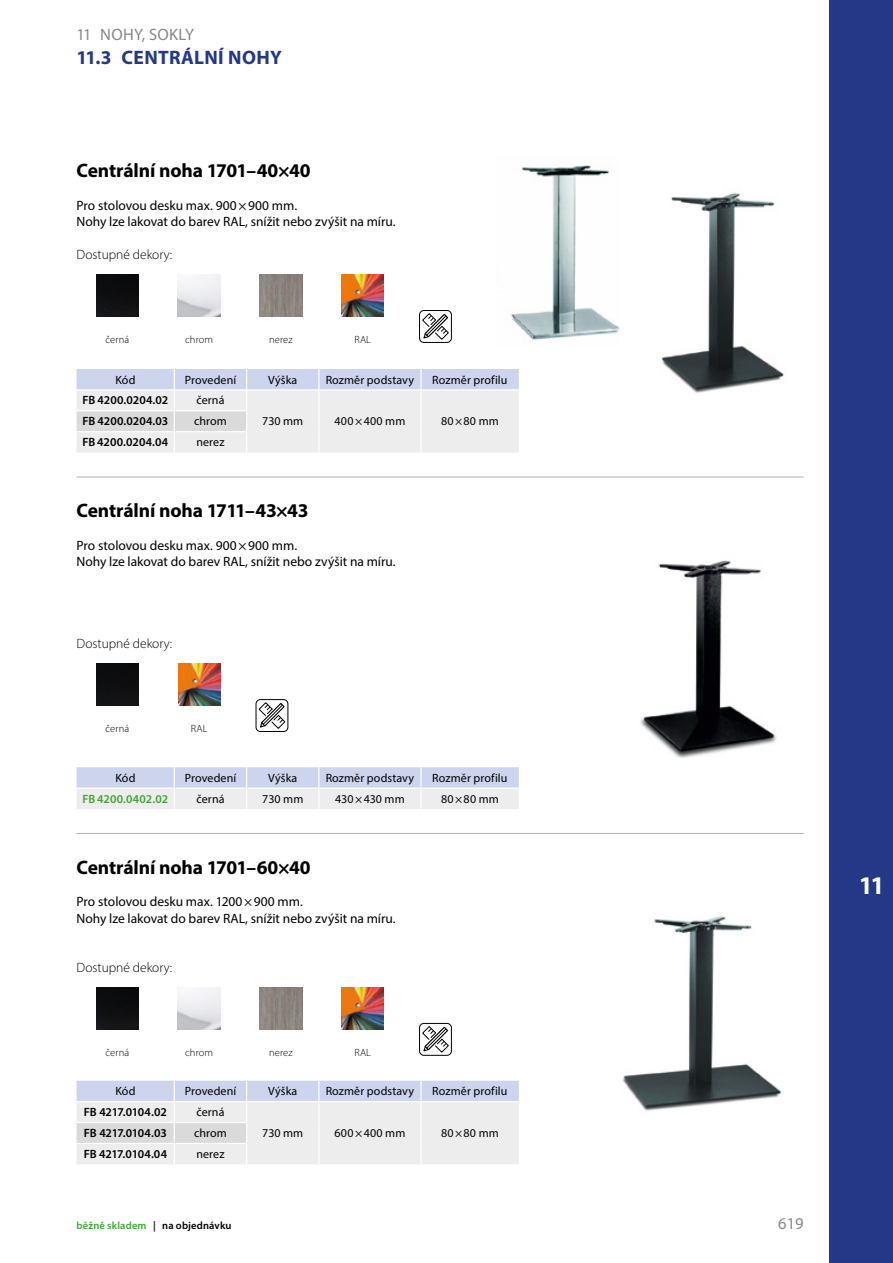
<style>
.page{position:relative;width:893px;height:1263px;background:#fff}
.page>*{position:absolute;margin:0;border:0;box-sizing:border-box;transform-origin:0 0}
.t1{font:700 25.5px "Myriad Pro";color:#fff}
.t2{font:700 19.5px "Myriad Pro";letter-spacing:-.005em;color:#000}
.t3{font:700 19.5px "Myriad Pro";letter-spacing:.015em;color:#243887}
.t4{font:16.5px "Myriad Pro";letter-spacing:.015em;color:#878787}
.t5{font:13.5px/16.2px "Myriad Pro";letter-spacing:-.005em;color:#000}
.t6{font:300 13.5px "Myriad Pro";color:#000}
.t7{font:12px "Myriad Pro";letter-spacing:.01em;color:#000}
.t8{font:600 12px "Myriad Pro";letter-spacing:-.01em;color:#000}
.t9{font:600 12px "Myriad Pro";color:#3fa535}
.t10{font:300 10.5px "Myriad Pro";letter-spacing:.01em;color:#000}
.t11{font:600 10.5px "Myriad Pro";letter-spacing:.015em;color:#000}
.s1{color:#3fa535}
</style>
<div class="page">
<div style="left:829px;top:0;width:64px;height:1263px;background:#243887"></div>
<img style="left:662px;top:192px;width:122px;height:201px">
<img style="left:640px;top:560px;width:137px;height:197px">
<img style="left:622px;top:916px;width:159px;height:195px">
<img style="left:511px;top:165px;width:109px;height:175px">
<img style="left:96px;top:274px;width:43px;height:43px">
<img style="left:178px;top:274px;width:42px;height:43px">
<img style="left:260px;top:274px;width:42px;height:43px">
<img style="left:342px;top:274px;width:42px;height:43px">
<div style="left:419px;top:310px;width:33px;height:33px;border:1px solid #000;border-radius:4px"></div>
<svg style="left:421px;top:312px;width:28px;height:28px"></svg>
<div style="left:96px;top:663px;width:43px;height:43px;background:#0e0e10"></div>
<img style="left:178px;top:663px;width:42px;height:43px">
<div style="left:256px;top:699px;width:32px;height:33px;border:1px solid #000;border-radius:4px"></div>
<svg style="left:258px;top:702px;width:28px;height:27px"></svg>
<img style="left:96px;top:987px;width:43px;height:43px">
<img style="left:178px;top:987px;width:42px;height:43px">
<img style="left:260px;top:987px;width:42px;height:43px">
<img style="left:342px;top:987px;width:42px;height:43px">
<div style="left:419px;top:1023px;width:33px;height:33px;border:1px solid #000;border-radius:4px"></div>
<svg style="left:422px;top:1026px;width:27px;height:27px"></svg>
<svg style="left:77px;top:369px;width:442px;height:84px;background:#e4e6eb"></svg>
<hr style="left:420px;top:432px;width:2px;height:21px;background:#fff">
<svg style="left:77px;top:767px;width:442px;height:42px;background:#dee1ed"></svg>
<hr style="left:421px;top:787px;width:98px;height:2px;background:#fff">
<hr style="left:420px;top:789px;width:2px;height:20px;background:#fff">
<svg style="left:77px;top:1081px;width:442px;height:83px;background:#e4e5eb"></svg>
<hr style="left:420px;top:1143px;width:2px;height:21px;background:#fff">
<hr style="left:77px;top:833px;width:727px;height:1px;background:#b3b2b2">
<hr style="left:77px;top:477px;width:727px;height:1px;background:#b3b2b2">
<p class="t4" style="left:77px;top:25px;width:119px">11 NOHY, SOKLY</p>
<h2 class="t3" style="left:77px;top:44px;width:207px">11.3 CENTRÁLNÍ NOHY</h2>
<h2 class="t2" style="left:77px;top:158px;width:236px">Centrální noha 1701–40×40</h2>
<p class="t5" style="left:77px;top:197px;width:321px">Pro stolovou desku max. 900 × 900 mm.<br>Nohy lze lakovat do barev RAL, snížit nebo zvýšit na míru.</p>
<p class="t6" style="left:77px;top:247px;width:97px">Dostupné dekory:</p>
<p class="t10" style="left:106px;top:333px;width:25px">černá</p>
<p class="t10" style="left:185px;top:333px;width:29px">chrom</p>
<p class="t10" style="left:269px;top:333px;width:25px">nerez</p>
<p class="t10" style="left:354px;top:333px;width:18px">RAL</p>
<p class="t7" style="left:115px;top:372px;width:22px">Kód</p>
<p class="t7" style="left:185px;top:372px;width:53px">Provedení</p>
<p class="t7" style="left:268px;top:372px;width:31px">Výška</p>
<p class="t7" style="left:326px;top:372px;width:90px">Rozměr podstavy</p>
<p class="t7" style="left:432px;top:372px;width:77px">Rozměr profilu</p>
<p class="t8" style="left:82px;top:393px;width:87px">FB 4200.0204.02</p>
<p class="t7" style="left:196px;top:393px;width:30px">černá</p>
<p class="t8" style="left:82px;top:414px;width:87px">FB 4200.0204.03</p>
<p class="t7" style="left:194px;top:414px;width:34px">chrom</p>
<p class="t7" style="left:262px;top:414px;width:43px">730 mm</p>
<p class="t7" style="left:335px;top:414px;width:72px">400 × 400 mm</p>
<p class="t7" style="left:441px;top:414px;width:59px">80 × 80 mm</p>
<p class="t8" style="left:82px;top:435px;width:87px">FB 4200.0204.04</p>
<p class="t7" style="left:196px;top:435px;width:30px">nerez</p>
<h2 class="t2" style="left:77px;top:498px;width:234px">Centrální noha 1711–43×43</h2>
<p class="t5" style="left:77px;top:537px;width:321px">Pro stolovou desku max. 900 × 900 mm.<br>Nohy lze lakovat do barev RAL, snížit nebo zvýšit na míru.</p>
<p class="t6" style="left:77px;top:635px;width:97px">Dostupné dekory:</p>
<p class="t10" style="left:106px;top:722px;width:25px">černá</p>
<p class="t10" style="left:191px;top:722px;width:18px">RAL</p>
<p class="t7" style="left:115px;top:770px;width:22px">Kód</p>
<p class="t7" style="left:185px;top:770px;width:53px">Provedení</p>
<p class="t7" style="left:268px;top:770px;width:31px">Výška</p>
<p class="t7" style="left:326px;top:770px;width:90px">Rozměr podstavy</p>
<p class="t7" style="left:432px;top:770px;width:77px">Rozměr profilu</p>
<p class="t9" style="left:82px;top:791px;width:87px">FB 4200.0402.02</p>
<p class="t7" style="left:196px;top:791px;width:30px">černá</p>
<p class="t7" style="left:262px;top:791px;width:43px">730 mm</p>
<p class="t7" style="left:335px;top:791px;width:71px">430 × 430 mm</p>
<p class="t7" style="left:441px;top:791px;width:59px">80 × 80 mm</p>
<h2 class="t2" style="left:77px;top:854px;width:236px">Centrální noha 1701–60×40</h2>
<p class="t5" style="left:77px;top:893px;width:321px">Pro stolovou desku max. 1200 × 900 mm.<br>Nohy lze lakovat do barev RAL, snížit nebo zvýšit na míru.</p>
<p class="t6" style="left:77px;top:959px;width:97px">Dostupné dekory:</p>
<p class="t10" style="left:106px;top:1046px;width:25px">černá</p>
<p class="t10" style="left:185px;top:1046px;width:29px">chrom</p>
<p class="t10" style="left:269px;top:1046px;width:25px">nerez</p>
<p class="t10" style="left:354px;top:1046px;width:18px">RAL</p>
<p class="t7" style="left:115px;top:1084px;width:22px">Kód</p>
<p class="t7" style="left:185px;top:1084px;width:53px">Provedení</p>
<p class="t7" style="left:268px;top:1084px;width:31px">Výška</p>
<p class="t7" style="left:326px;top:1084px;width:90px">Rozměr podstavy</p>
<p class="t7" style="left:432px;top:1084px;width:77px">Rozměr profilu</p>
<p class="t8" style="left:84px;top:1104px;width:84px">FB 4217.0104.02</p>
<p class="t7" style="left:196px;top:1105px;width:30px">černá</p>
<p class="t8" style="left:84px;top:1125px;width:85px">FB 4217.0104.03</p>
<p class="t7" style="left:194px;top:1125px;width:34px">chrom</p>
<p class="t7" style="left:262px;top:1125px;width:43px">730 mm</p>
<p class="t7" style="left:335px;top:1125px;width:72px">600 × 400 mm</p>
<p class="t7" style="left:441px;top:1125px;width:59px">80 × 80 mm</p>
<p class="t8" style="left:84px;top:1146px;width:85px">FB 4217.0104.04</p>
<p class="t7" style="left:196px;top:1146px;width:30px">nerez</p>
<p class="t11" style="left:77px;top:1219px;width:156px"><span class="s1">běžně skladem</span> | na objednávku</p>
<h1 class="t1" style="left:859px;top:868px;width:27px">11</h1>
<p class="t4" style="left:778px;top:1213px;width:27px">619</p>
</div>
